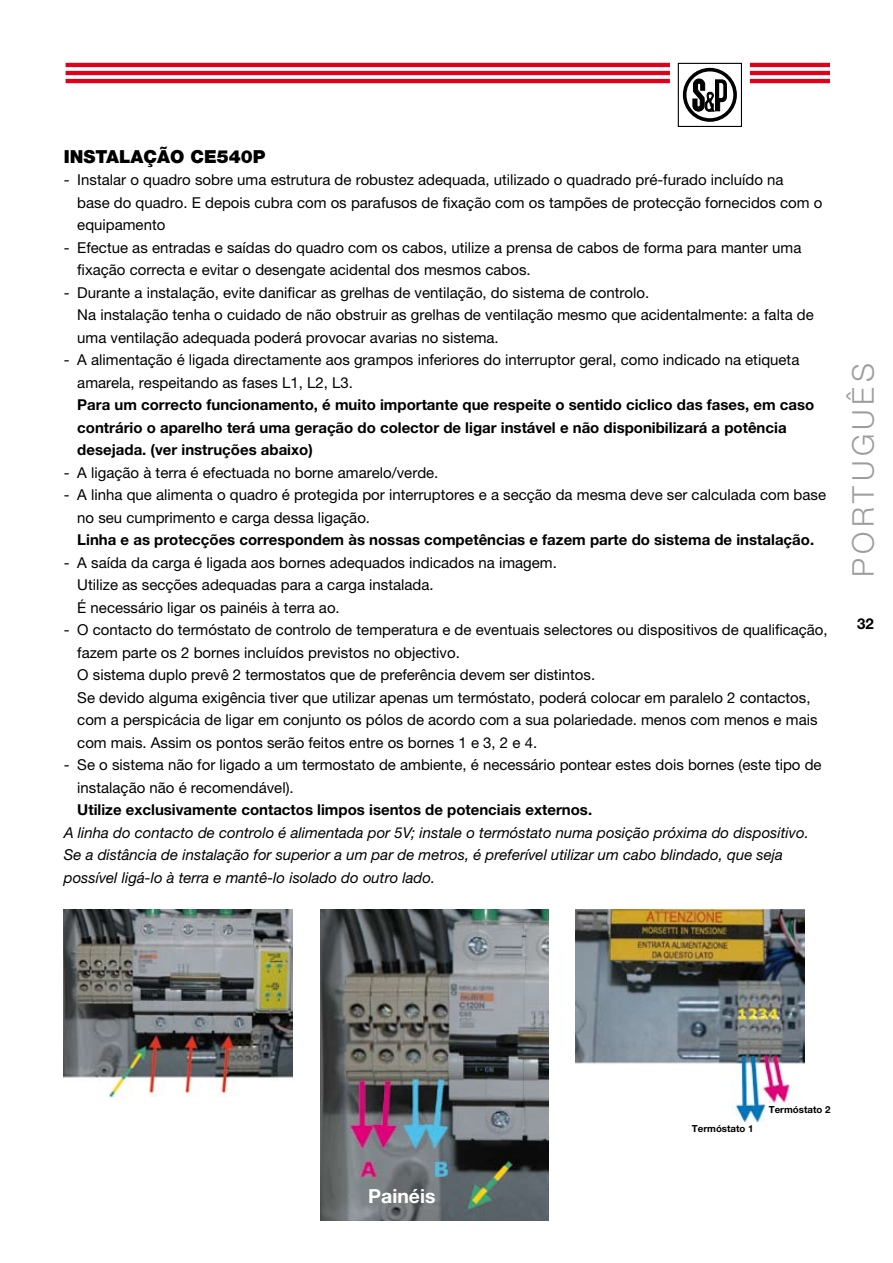
<style>
.page{position:relative;width:893px;height:1263px;background:#fff}
.page>*{position:absolute;margin:0;border:0;box-sizing:border-box;transform-origin:0 0}
.t1{font:300 30px "Helvetica Neue";letter-spacing:.15em;color:#9c9d9f}
.t2{font:700 19.35px "Helvetica Neue";color:#fff}
.t3{font:900 18px "Helvetica Neue";color:#000}
.t4{font:15px/22.5px "Helvetica Neue";color:#000}
.t5{font:700 15px/22.5px "Helvetica Neue";color:#000}
.t6{font:italic 15px/22.5px "Helvetica Neue";color:#000}
.t7{font:700 9.75px "Helvetica Neue";color:#000}
</style>
<div class="page">
<svg style="left:693px;top:79px;width:34px;height:32px"></svg>
<div style="left:683px;top:68px;width:54px;height:54px;border:4px solid #000;border-radius:50%"></div>
<div style="left:678px;top:63px;width:64px;height:64px;border:1px solid #000"></div>
<hr style="left:66px;top:63px;width:604px;height:4px;background:#e2001a">
<hr style="left:66px;top:71px;width:604px;height:4px;background:#e2001a">
<hr style="left:66px;top:79px;width:604px;height:4px;background:#e2001a">
<hr style="left:750px;top:63px;width:79px;height:4px;background:#e2001a">
<hr style="left:750px;top:71px;width:79px;height:4px;background:#e2001a">
<hr style="left:750px;top:79px;width:79px;height:4px;background:#e2001a">
<img style="left:64px;top:909px;width:229px;height:187px">
<img style="left:321px;top:909px;width:227px;height:311px">
<img style="left:576px;top:909px;width:228px;height:213px">
<p class="t3" style="left:64px;top:145px;width:203px">INSTALAÇÃO CE540P</p>
<p class="t4" style="left:77px;top:168px;width:747px;text-indent:-14px">- Instalar o quadro sobre uma estrutura de robustez adequada, utilizado o quadrado pré-furado incluído na<br>base do quadro. E depois cubra com os parafusos de fixação com os tampões de protecção fornecidos com o equipamento</p>
<p class="t4" style="left:77px;top:236px;width:726px;text-indent:-14px">- Efectue as entradas e saídas do quadro com os cabos, utilize a prensa de cabos de forma para manter uma fixação correcta e evitar o desengate acidental dos mesmos cabos.</p>
<p class="t4" style="left:77px;top:281px;width:738px;text-indent:-14px">- Durante a instalação, evite danificar as grelhas de ventilação, do sistema de controlo.<br>Na instalação tenha o cuidado de não obstruir as grelhas de ventilação mesmo que acidentalmente: a falta de uma ventilação adequada poderá provocar avarias no sistema.</p>
<p class="t4" style="left:77px;top:348px;width:724px;text-indent:-14px">- A alimentação é ligada directamente aos grampos inferiores do interruptor geral, como indicado na etiqueta amarela, respeitando as fases L1, L2, L3.</p>
<p class="t5" style="left:77px;top:393px;width:739px">Para um correcto funcionamento, é muito importante que respeite o sentido ciclico das fases, em caso contrário o aparelho terá uma geração do colector de ligar instável e não disponibilizará a potência desejada. (ver instruções abaixo)</p>
<p class="t4" style="left:64px;top:461px;width:376px">- A ligação à terra é efectuada no borne amarelo/verde.</p>
<p class="t4" style="left:77px;top:483px;width:750px;text-indent:-14px">- A linha que alimenta o quadro é protegida por interruptores e a secção da mesma deve ser calculada com base no seu cumprimento e carga dessa ligação.</p>
<p class="t5" style="left:77px;top:528px;width:738px">Linha e as protecções correspondem às nossas competências e fazem parte do sistema de instalação.</p>
<p class="t4" style="left:77px;top:551px;width:481px;text-indent:-14px">- A saída da carga é ligada aos bornes adequados indicados na imagem.<br>Utilize as secções adequadas para a carga instalada.<br>É necessário ligar os painéis à terra ao.</p>
<p class="t4" style="left:77px;top:618px;width:752px;text-indent:-14px">- O contacto do termóstato de controlo de temperatura e de eventuais selectores ou dispositivos de qualificação, fazem parte os 2 bornes incluídos previstos no objectivo.<br>O sistema duplo prevê 2 termostatos que de preferência devem ser distintos.<br>Se devido alguma exigência tiver que utilizar apenas um termóstato, poderá colocar em paralelo 2 contactos, com a perspicácia de ligar em conjunto os pólos de acordo com a sua polariedade. menos com menos e mais com mais. Assim os pontos serão feitos entre os bornes 1 e 3, 2 e 4.</p>
<p class="t4" style="left:77px;top:753px;width:746px;text-indent:-14px">- Se o sistema não for ligado a um termostato de ambiente, é necessário pontear estes dois bornes (este tipo de instalação não é recomendável).</p>
<p class="t5" style="left:77px;top:798px;width:516px">Utilize exclusivamente contactos limpos isentos de potenciais externos.</p>
<p class="t6" style="left:64px;top:821px;width:747px">A linha do contacto de controlo é alimentada por 5V; instale o termóstato numa posição próxima do dispositivo.<br>Se a distância de instalação for superior a um par de metros, é preferível utilizar um cabo blindado, que seja possível ligá-lo à terra e mantê-lo isolado do outro lado.</p>
<h1 class="t1" style="left:845px;top:577px;width:216px;rotate:-90deg">PORTUGUÊS</h1>
<p class="t5" style="left:857px;top:612px;width:18px">32</p>
<p class="t2" style="left:368px;top:1184px;width:69px">Painéis</p>
<p class="t7" style="left:692px;top:1123px;width:63px">Termóstato 1</p>
<p class="t7" style="left:769px;top:1103px;width:63px">Termóstato 2</p>
</div>
